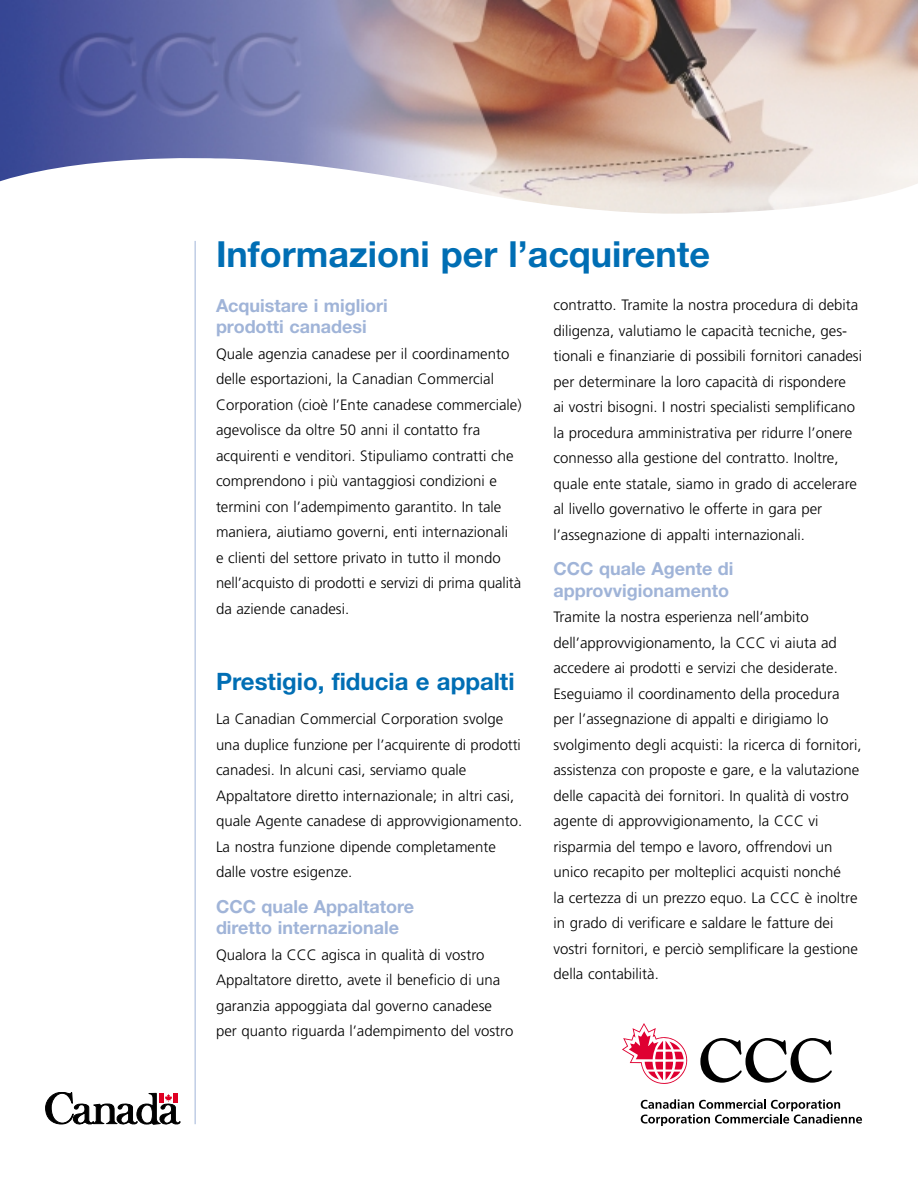
<style>
.page{position:relative;width:918px;height:1188px;background:#fff}
.page>*{position:absolute;margin:0;border:0;box-sizing:border-box;transform-origin:0 0}
.t1{font:700 36px "Helvetica Neue";color:#006eb4}
.t2{font:700 24px "Helvetica Neue";color:#006eb4}
.t3{font:700 18px/21.6px "Helvetica Neue";color:#a0b4d8}
.t4{font:300 15px/25.5px "Frutiger";color:#000}
</style>
<div class="page">
<img style="left:0;top:0;width:918px;height:153px">
<img style="left:0;top:153px;width:918px;height:61px">
<hr style="left:195px;top:241px;width:1px;height:883px;background:#a0b4d8">
<svg style="left:622px;top:1023px;width:66px;height:61px"></svg>
<svg style="left:700px;top:1038px;width:132px;height:45px"></svg>
<svg style="left:641px;top:1099px;width:221px;height:27px"></svg>
<svg style="left:45px;top:1092px;width:135px;height:32px"></svg>
<h1 class="t1" style="left:216px;top:241px;width:496px">Informazioni per l’acquirente</h1>
<p class="t3" style="left:216px;top:296px;width:173px">Acquistare i migliori prodotti canadesi</p>
<p class="t4" style="left:216px;top:342px;width:307px">Quale agenzia canadese per il coordinamento delle esportazioni, la Canadian Commercial Corporation (cioè l’Ente canadese commerciale) agevolisce da oltre 50 anni il contatto fra acquirenti e venditori. Stipuliamo contratti che comprendono i più vantaggiosi condizioni e termini con l’adempimento garantito. In tale maniera, aiutiamo governi, enti internazionali<br>e clienti del settore privato in tutto il mondo nell’acquisto di prodotti e servizi di prima qualità da aziende canadesi.</p>
<p class="t4" style="left:554px;top:293px;width:310px">contratto. Tramite la nostra procedura di debita diligenza, valutiamo le capacità tecniche, ges&shy;tionali e finanziarie di possibili fornitori canadesi per determinare la loro capacità di rispondere<br>ai vostri bisogni. I nostri specialisti semplificano la procedura amministrativa per ridurre l’onere connesso alla gestione del contratto. Inoltre, quale ente statale, siamo in grado di accelerare al livello governativo le offerte in gara per l’assegnazione di appalti internazionali.</p>
<p class="t3" style="left:554px;top:559px;width:182px">CCC quale Agente di approvvigionamento</p>
<p class="t4" style="left:553px;top:605px;width:310px">Tramite la nostra esperienza nell’ambito dell’approvvigionamento, la CCC vi aiuta ad accedere ai prodotti e servizi che desiderate.<br>Eseguiamo il coordinamento della procedura per l’assegnazione di appalti e dirigiamo lo svolgimento degli acquisti: la ricerca di fornitori, assistenza con proposte e gare, e la valutazione delle capacità dei fornitori. In qualità di vostro agente di approvvigionamento, la CCC vi risparmia del tempo e lavoro, offrendovi un unico recapito per molteplici acquisti nonché<br>la certezza di un prezzo equo. La CCC è inoltre in grado di verificare e saldare le fatture dei vostri fornitori, e perciò semplificare la gestione della contabilità.</p>
<h2 class="t2" style="left:216px;top:673px;width:300px">Prestigio, fiducia e appalti</h2>
<p class="t4" style="left:216px;top:707px;width:308px">La Canadian Commercial Corporation svolge una duplice funzione per l’acquirente di prodotti canadesi. In alcuni casi, serviamo quale Appaltatore diretto internazionale; in altri casi, quale Agente canadese di approvvigionamento.<br>La nostra funzione dipende completamente dalle vostre esigenze.</p>
<p class="t3" style="left:216px;top:897px;width:200px">CCC quale Appaltatore diretto internazionale</p>
<p class="t4" style="left:216px;top:943px;width:299px">Qualora la CCC agisca in qualità di vostro Appaltatore diretto, avete il beneficio di una garanzia appoggiata dal governo canadese per quanto riguarda l’adempimento del vostro</p>
</div>
